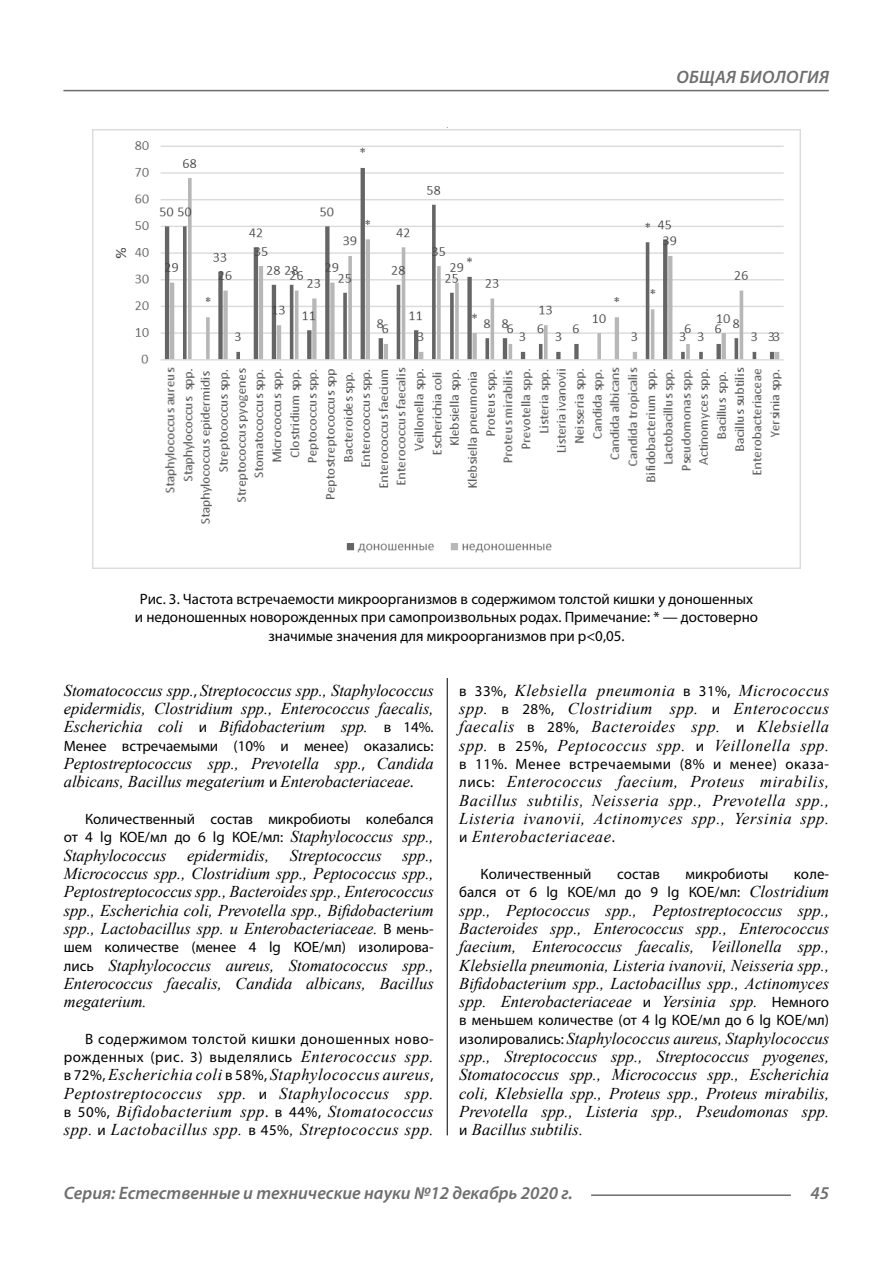
<style>
.page{position:relative;width:893px;height:1263px;background:#fff}
.page>*{position:absolute;margin:0;border:0;box-sizing:border-box;transform-origin:0 0}
.t1{font:italic 600 18px "Myriad Pro";color:#6e6e6e}
.t2{font:italic 600 18px "Myriad Pro";letter-spacing:.02em;color:#6e6e6e}
.Normal{font:italic 16.5px/18.3px "Times New Roman";color:#000;text-align:justify}
.Normal-2{font:15px/18.3px "Myriad Pro";letter-spacing:.005em;color:#000;text-align:right}
.podpis{font:15px/18.3px "Myriad Pro";color:#000;text-align:center}
.Normal-3{font:15px/18.3px "Myriad Pro";letter-spacing:.035em;color:#000;text-align:right}
.s1{font-family:"Myriad Pro";font-style:normal;font-size:15px}
.s2{font-family:"Times New Roman";font-style:italic;font-size:16.5px}
</style>
<div class="page">
<hr style="left:447px;top:128px;width:1px;height:1007px;background:#000">
<img style="left:93px;top:130px;width:707px;height:439px">
<hr style="left:591px;top:1194px;width:200px;height:2px;background:#6e6e6e">
<hr style="left:63px;top:90px;width:766px;height:1px;background:#6e6e6e">
<p class="t2" style="left:676px;top:66px;width:154px">ОБЩАЯ БИОЛОГИЯ</p>
<p class="podpis" style="left:135px;top:590px;width:625px">Рис. 3. Частота встречаемости микроорганизмов в содержимом толстой кишки у доношенных и недоношенных новорожденных при самопроизвольных родах. Примечание: * — достоверно значимые значения для микроорганизмов при р&lt;0,05.</p>
<p class="Normal" style="left:64px;top:680px;width:371px">Stomatococcus spp.<span class="s1">,</span> Streptococcus spp., Staphylococcus epidermidis, Clostridium spp., Enterococcus faecalis, Еscherichia сoli <span class="s1">и</span> Bifidobacterium spp. <span class="s1">в 14%.</span></p>
<p class="Normal-2" style="left:64px;top:736px;width:371px">Менее встречаемыми (10% и менее) оказались:</p>
<p class="Normal" style="left:64px;top:754px;width:371px">Peptostreptococcus spp., Prevotella spp.<span class="s1">,</span> Candida albicans, Bacillus megaterium <span class="s1">и</span> Enterobacteriaceae<span class="s1">.</span></p>
<p class="Normal-2" style="left:64px;top:809px;width:371px">Кoличественный сoстав микрoбиоты кoлебался<br>от 4 lg КОЕ/мл до 6 lg КОЕ/мл: <span class="s2">Staphylococcus spp.,</span></p>
<p class="Normal" style="left:64px;top:845px;width:104px">Staphylococcus</p>
<p class="Normal" style="left:187px;top:845px;width:84px">epidermidis,</p>
<p class="Normal" style="left:290px;top:845px;width:93px">Streptococcus</p>
<p class="Normal" style="left:64px;top:845px;width:371px;text-indent:339px">spp., Micrococcus spp., Clostridium spp., Peptococcus spp., Peptostreptococcus spp., Bacteroides spp., Enterococcus spp., Еscherichia сoli, Prevotella spp., Bifidobacterium spp., Lactobacillus spp. и Enterobacteriaceae. <span class="s1">В мень-</span></p>
<p class="Normal-2" style="left:64px;top:938px;width:371px">шем количестве (менее 4 lg КОЕ/мл) изолирова-</p>
<p class="Normal" style="left:64px;top:955px;width:371px"><span class="s1">лись</span> Staphylococcus aureus, Stomatococcus spp., Enterococcus faecalis, Candida albicans, Bacillus megaterium.</p>
<p class="Normal-3" style="left:64px;top:1029px;width:371px">В содержимом толстой кишки доношенных ново&shy;рожденных (рис. 3) выделялись <span class="s2">Enterococcus spp.</span></p>
<p class="Normal" style="left:64px;top:1065px;width:371px"><span class="s1">в 72%,</span> Еscherichia сoli <span class="s1">в 58%,</span> Staphylococcus aureus<span class="s1">, </span>Peptostreptococcus spp. <span class="s1">и</span> Staphylococcus spp. <span class="s1">в 50%,</span> Bifidobacterium spp<span class="s1">. в 44%,</span> Stomatococcus spp. <span class="s1">и</span> Lactobacillus spp. <span class="s1">в 45%</span>, Streptococcus spp.</p>
<p class="Normal" style="left:459px;top:680px;width:371px"><span class="s1">в 33%,</span> Klebsiella pneumonia <span class="s1">в 31%,</span> Micrococcus spp. <span class="s1">в 28%,</span> Clostridium spp. <span class="s1">и</span> Enterococcus faecalis <span class="s1">в 28%,</span> Bacteroides spp. <span class="s1">и</span> Klebsiella spp. <span class="s1">в 25%,</span> Peptococcus spp. <span class="s1">и</span> Veillonella spp.</p>
<p class="Normal-3" style="left:459px;top:754px;width:371px">в 11%. Менее встречаемыми (8% и менее) оказа-</p>
<p class="Normal" style="left:459px;top:772px;width:371px"><span class="s1">лись:</span> Enterococcus faecium, Proteus mirabilis, Bacillus subtilis, Neisseria spp., Prevotella spp., Listeria ivanovii, Actinоmyсes spp., Yersinia spp. <span class="s1">и</span> Enterobacteriaceae<span class="s1">.</span></p>
<p class="Normal-2" style="left:480px;top:864px;width:113px">Количественный</p>
<p class="Normal-2" style="left:617px;top:864px;width:44px">состав</p>
<p class="Normal-2" style="left:685px;top:864px;width:84px">микробиоты</p>
<p class="Normal-2" style="left:459px;top:864px;width:371px">коле-<br>бался от 6 lg КОЕ/мл до 9 lg КОЕ/мл: <span class="s2">Clostridium</span></p>
<p class="Normal" style="left:459px;top:900px;width:371px">spp., Peptococcus spp., Peptostreptococcus spp., Bacteroides spp., Enterococcus spp., Enterococcus faecium, Enterococcus faecalis, Veillonella spp., Klebsiella pneumonia, Listeria ivanovii, Neisseria spp., Bifidobacterium spp., Lactobacillus spp., Actinоmyсes spp. Enterobacteriaceae <span class="s1">и</span> Yersinia spp. <span class="s1">Немного</span></p>
<p class="Normal-2" style="left:459px;top:1011px;width:371px">в меньшем количестве (от 4 lg КОЕ/мл до 6 lg КОЕ/мл)</p>
<p class="Normal" style="left:459px;top:1029px;width:371px"><span class="s1">изолировались:</span> Staphylococcus aureus, Staphylococcus spp., Streptococcus spp., Streptococcus pyоgenes, Stomatococcus spp., Micrococcus spp., Еscherichia сoli, Klebsiella spp., Proteus spp., Proteus mirabilis, Prevotella spp., Listeria spp., Pseudomonas spp. <span class="s1">и</span> Bacillus subtilis.</p>
<p class="t1" style="left:64px;top:1182px;width:510px">Серия: Естественные и технические науки №12 декабрь 2020 г.</p>
<p class="t1" style="left:810px;top:1182px;width:20px">45</p>
</div>
